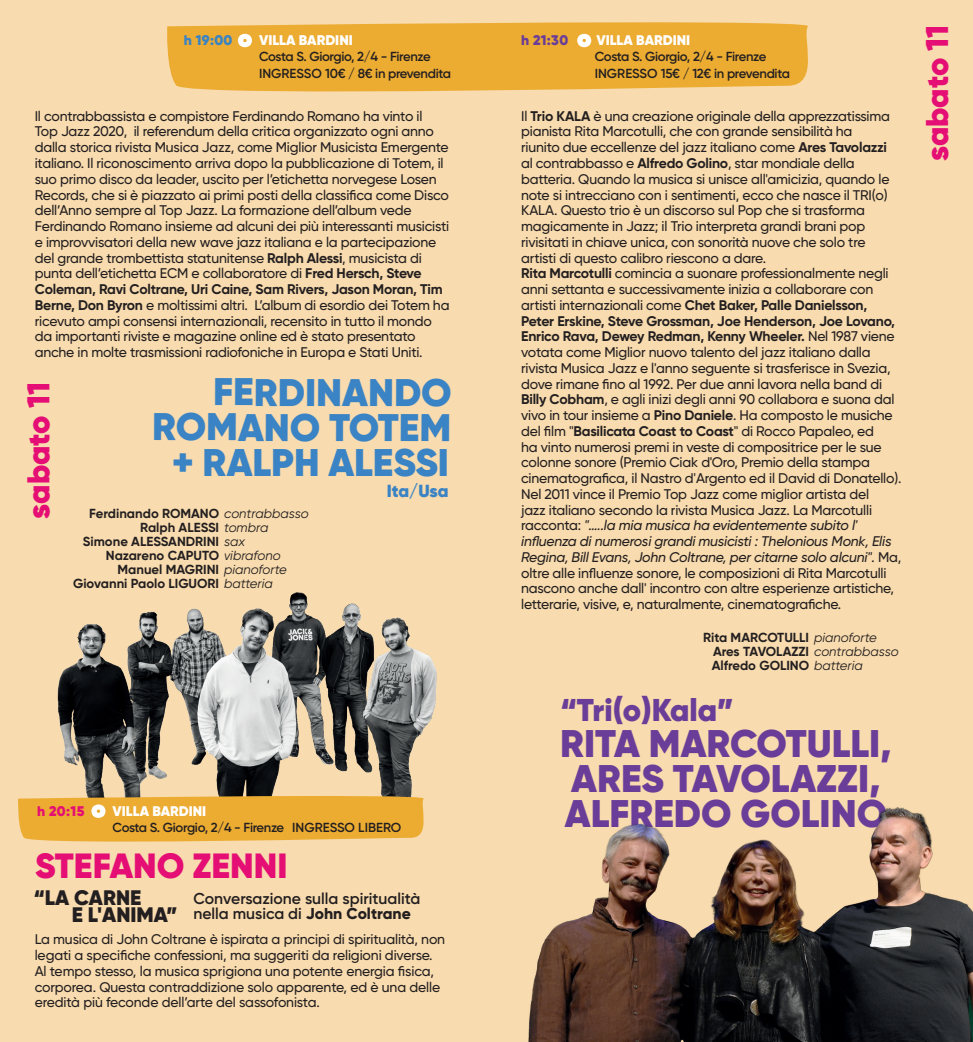
<style>
.page{position:relative;width:973px;height:1042px;background:#fff}
.page>*{position:absolute;margin:0;border:0;box-sizing:border-box;transform-origin:0 0}
.t1{font:900 38.5px/35px "Gilroy";color:#6a3e98}
.t2{font:900 38.5px/35.2px "Gilroy";letter-spacing:-.005em;color:#3a83c4;text-align:right}
.t3{font:900 35px "Gilroy";color:#e40e74}
.t4{font:900 31.5px "Gilroy";letter-spacing:-.005em;color:#e40e74}
.t5{font:900 31.5px "Gilroy";color:#6a3e98}
.t6{font:900 21px/17.5px "Gilroy";color:#231f20}
.t7{font:900 17.5px "Gilroy";letter-spacing:-.005em;color:#3a83c4}
.t8{font:600 15.75px/15.8px "Gilroy";color:#231f20}
.t9{font:500 14px/15.8px "Gilroy";letter-spacing:-.015em;color:#231f20}
.t10{font:900 14px "Gilroy";color:#fff}
.t11{font:900 14px "Gilroy";color:#3a83c4}
.t12{font:900 14px "Gilroy";color:#e40e74}
.t13{font:900 14px "Gilroy";color:#6a3e98}
.t14{font:700 13.12px/14px "Gilroy";color:#231f20}
.t15{font:600 13.12px "Gilroy";letter-spacing:-.025em;color:#231f20}
.t16{font:600 13.12px "Gilroy";color:#231f20}
.s1{font-weight:700}
.s2{font-weight:400;font-style:italic}
.s3{font-weight:800}
.s4{font-style:italic}
</style>
<div class="page">
<div style="left:0;top:0;width:972px;height:1042px;background:#f8dbae"></div>
<svg style="left:167px;top:22px;width:641px;height:70px;background:#ecaf3a"></svg>
<img style="left:57px;top:592px;width:380px;height:200px">
<svg style="left:238px;top:34px;width:14px;height:13px"></svg>
<svg style="left:18px;top:792px;width:406px;height:50px;background:#e8ae41"></svg>
<img style="left:528px;top:807px;width:444px;height:235px">
<svg style="left:577px;top:34px;width:14px;height:13px"></svg>
<p class="t11" style="left:184px;top:31px;width:50px">h 19:00</p>
<p class="t10" style="left:259px;top:32px;width:95px">VILLA BARDINI</p>
<p class="t15" style="left:259px;top:48px;width:173px">Costa S. Giorgio, 2/4 - Firenze</p>
<p class="t13" style="left:521px;top:31px;width:48px">h 21:30</p>
<p class="t10" style="left:596px;top:32px;width:95px">VILLA BARDINI</p>
<p class="t15" style="left:594px;top:48px;width:173px">Costa S. Giorgio, 2/4 - Firenze</p>
<p class="t15" style="left:259px;top:65px;width:193px">INGRESSO 10€ / 8€ in prevendita</p>
<p class="t15" style="left:594px;top:65px;width:197px">INGRESSO 15€ / 12€ in prevendita</p>
<p class="t9" style="left:35px;top:108px;width:416px">Il contrabbassista e compistore Ferdinando Romano ha vinto il<br>Top Jazz 2020, il referendum della critica organizzato ogni anno dalla storica rivista Musica Jazz, come Miglior Musicista Emergente italiano. Il riconoscimento arriva dopo la pubblicazione di Totem, il suo primo disco da leader, uscito per l’etichetta norvegese Losen Records, che si è piazzato ai primi posti della classifica come Disco dell’Anno sempre al Top Jazz. La formazione dell’album vede Ferdinando Romano insieme ad alcuni dei più interessanti musicisti e improvvisatori della new wave jazz italiana e la partecipazione del grande trombettista statunitense <span class="s1">Ralph Alessi</span>, musicista di punta dell’etichetta ECM e collaboratore di <span class="s1">Fred Hersch, Steve Coleman, Ravi Coltrane, Uri Caine, Sam Rivers, Jason Moran, Tim Berne, Don Byron</span> e moltissimi altri. L’album di esordio dei Totem ha ricevuto ampi consensi internazionali, recensito in tutto il mondo da importanti riviste e magazine online ed è stato presentato anche in molte trasmissioni radiofoniche in Europa e Stati Uniti.</p>
<h3 class="t4" style="left:18px;top:518px;width:138px;rotate:-90deg">sabato 11</h3>
<h1 class="t2" style="left:152px;top:375px;width:301px">FERDINANDO<br>ROMANO TOTEM + RALPH ALESSI</h1>
<p class="t7" style="left:387px;top:480px;width:63px">Ita/Usa</p>
<p class="t14" style="left:89px;top:507px;width:221px">Ferdinando ROMANO <span class="s2">contrabbasso</span></p>
<p class="t14" style="left:140px;top:521px;width:129px">Ralph ALESSI <span class="s2">tombra</span></p>
<p class="t14" style="left:83px;top:535px;width:164px">Simone ALESSANDRINI <span class="s2">sax</span></p>
<p class="t14" style="left:106px;top:549px;width:176px">Nazareno CAPUTO <span class="s2">vibrafono</span></p>
<p class="t14" style="left:117px;top:563px;width:171px">Manuel MAGRINI <span class="s2">pianoforte</span></p>
<p class="t14" style="left:73px;top:577px;width:201px">Giovanni Paolo LIGUORI <span class="s2">batteria</span></p>
<p class="t12" style="left:37px;top:802px;width:49px">h 20:15</p>
<p class="t10" style="left:112px;top:802px;width:95px">VILLA BARDINI</p>
<p class="t15" style="left:112px;top:819px;width:173px">Costa S. Giorgio, 2/4 - Firenze</p>
<p class="t16" style="left:292px;top:819px;width:111px">INGRESSO LIBERO</p>
<h2 class="t3" style="left:35px;top:843px;width:254px">STEFANO ZENNI</h2>
<h3 class="t6" style="left:72px;top:889px;width:107px;text-indent:-38px">“LA CARNE<br>E L'ANIMA”</h3>
<p class="t8" style="left:193px;top:890px;width:228px">Conversazione sulla spiritualità nella musica di <span class="s3">John Coltrane</span></p>
<p class="t9" style="left:35px;top:931px;width:412px">La musica di John Coltrane è ispirata a principi di spiritualità, non legati a specifiche confessioni, ma suggeriti da religioni diverse.<br>Al tempo stesso, la musica sprigiona una potente energia fisica, corporea. Questa contraddizione solo apparente, ed è una delle eredità più feconde dell’arte del sassofonista.</p>
<p class="t9" style="left:521px;top:108px;width:382px">Il <span class="s1">Trio KALA</span> è una creazione originale della apprezzatissima pianista Rita Marcotulli, che con grande sensibilità ha<br>riunito due eccellenze del jazz italiano come <span class="s1">Ares Tavolazzi </span>al contrabbasso e <span class="s1">Alfredo Golino</span>, star mondiale della batteria. Quando la musica si unisce all'amicizia, quando le note si intrecciano con i sentimenti, ecco che nasce il TRI(o)<br>KALA. Questo trio è un discorso sul Pop che si trasforma magicamente in Jazz; il Trio interpreta grandi brani pop rivisitati in chiave unica, con sonorità nuove che solo tre artisti di questo calibro riescono a dare.<br><span class="s1">Rita Marcotulli</span> comincia a suonare professionalmente negli anni settanta e successivamente inizia a collaborare con artisti internazionali come <span class="s1">Chet Baker, Palle Danielsson, Peter Erskine, Steve Grossman, Joe Henderson, Joe Lovano, Enrico Rava, Dewey Redman, Kenny Wheeler.</span> Nel 1987 viene votata come Miglior nuovo talento del jazz italiano dalla rivista Musica Jazz e l'anno seguente si trasferisce in Svezia, dove rimane fino al 1992. Per due anni lavora nella band di <span class="s1">Billy Cobham</span>, e agli inizi degli anni 90 collabora e suona dal vivo in tour insieme a <span class="s1">Pino Daniele</span>. Ha composto le musiche del film "<span class="s1">Basilicata Coast to Coast</span>" di Rocco Papaleo, ed<br>ha vinto numerosi premi in veste di compositrice per le sue colonne sonore (Premio Ciak d'Oro, Premio della stampa cinematografica, il Nastro d'Argento ed il David di Donatello).<br>Nel 2011 vince il Premio Top Jazz come miglior artista del<br>jazz italiano secondo la rivista Musica Jazz. La Marcotulli racconta: <span class="s4">"…..la mia musica ha evidentemente subito l' influenza di numerosi grandi musicisti : Thelonious Monk, Elis Regina, Bill Evans, John Coltrane, per citarne solo alcuni".</span> Ma, oltre alle influenze sonore, le composizioni di Rita Marcotulli nascono anche dall' incontro con altre esperienze artistiche, letterarie, visive, e, naturalmente, cinematografiche.</p>
<p class="t14" style="left:711px;top:630px;width:188px;text-indent:-9px">Rita MARCOTULLI <span class="s2">pianoforte<br></span>Ares TAVOLAZZI <span class="s2">contrabbasso<br></span>Alfredo GOLINO <span class="s2">batteria</span></p>
<h3 class="t5" style="left:560px;top:690px;width:175px">“Tri(o)Kala”</h3>
<h1 class="t1" style="left:560px;top:725px;width:333px">RITA MARCOTULLI,<br>ARES TAVOLAZZI,<br>ALFREDO GOLINO</h1>
<h3 class="t4" style="left:916px;top:161px;width:138px;rotate:-90deg">sabato 11</h3>
</div>
